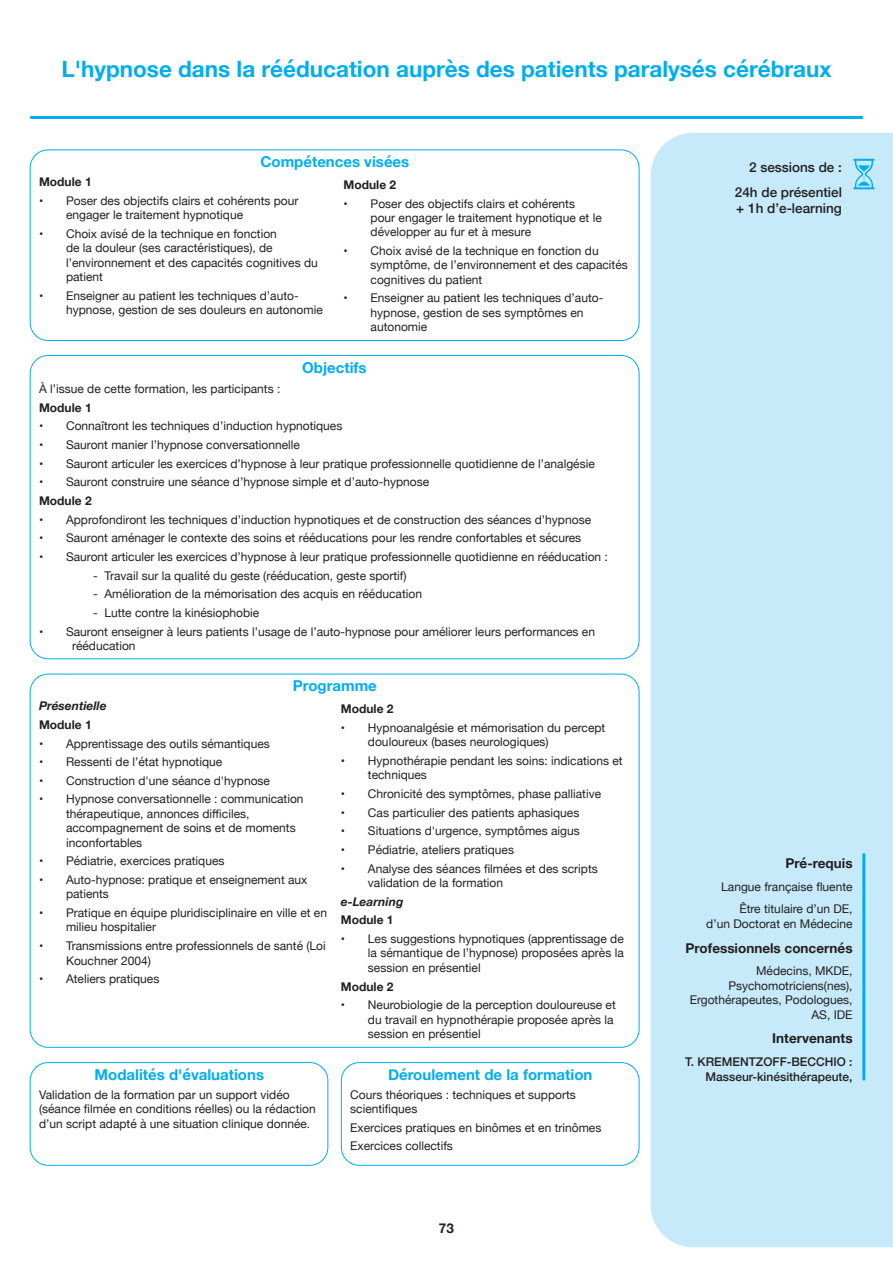
<style>
.page{position:relative;width:893px;height:1263px;background:#fff}
.page>*{position:absolute;margin:0;border:0;box-sizing:border-box;transform-origin:0 0}
.t1{font:700 22.5px "Helvetica Neue";color:#00aeef}
.t2{font:700 15px "Helvetica Neue";color:#00aeef}
.t3{font:700 13.5px "Helvetica Neue";color:#231f20}
.t4{font:500 13.5px/24.8px "Helvetica Neue";color:#231f20;text-align:right}
.t5{font:12px/14.4px "Helvetica Neue";color:#231f20}
.t6{font:700 12px "Helvetica Neue";color:#231f20}
.t7{font:500 12px/14.4px "Helvetica Neue";color:#231f20;text-align:right}
.t8{font:italic 700 12px "Helvetica Neue";color:#231f20}
</style>
<div class="page">
<div style="left:30px;top:1062px;width:298px;height:104px;border:1px solid #00aeef;border-radius:18px"></div>
<div style="left:341px;top:1062px;width:298px;height:104px;border:1px solid #00aeef;border-radius:18px"></div>
<hr style="left:31px;top:116px;width:831px;height:3px;background:#00aeef">
<div style="left:651px;top:133px;width:242px;height:1114px;background:#c6eafa"></div>
<hr style="left:862px;top:854px;width:3px;height:225px;background:#00aeef">
<svg style="left:853px;top:159px;width:22px;height:30px"></svg>
<div style="left:30px;top:150px;width:609px;height:191px;border:1px solid #00aeef;border-radius:18px"></div>
<h1 class="t1" style="left:61px;top:51px;width:771px">L'hypnose dans la rééducation auprès des patients paralysés cérébraux</h1>
<p class="t2" style="left:260px;top:150px;width:150px">Compétences visées</p>
<p class="t6" style="left:39px;top:172px;width:54px">Module 1</p>
<p class="t5" style="left:66px;top:194px;width:234px;text-indent:-27px">• Poser des objectifs clairs et cohérents pour engager le traitement hypnotique</p>
<p class="t5" style="left:66px;top:227px;width:253px;text-indent:-27px">• Choix avisé de la technique en fonction<br>de la douleur (ses caractéristiques), de l’environnement et des capacités cognitives du patient</p>
<p class="t5" style="left:66px;top:289px;width:258px;text-indent:-27px">• Enseigner au patient les techniques d’auto&shy;hypnose, gestion de ses douleurs en autonomie</p>
<p class="t6" style="left:344px;top:175px;width:54px">Module 2</p>
<p class="t5" style="left:371px;top:197px;width:233px;text-indent:-27px">• Poser des objectifs clairs et cohérents pour engager le traitement hypnotique et le développer au fur et à mesure</p>
<p class="t5" style="left:371px;top:244px;width:259px;text-indent:-27px">• Choix avisé de la technique en fonction du symptôme, de l’environnement et des capacités cognitives du patient</p>
<p class="t5" style="left:371px;top:292px;width:234px;text-indent:-27px">• Enseigner au patient les techniques d’auto&shy;hypnose, gestion de ses symptômes en autonomie</p>
<p class="t2" style="left:302px;top:355px;width:66px">Objectifs</p>
<p class="t5" style="left:39px;top:382px;width:243px">À l’issue de cette formation, les participants :</p>
<p class="t6" style="left:39px;top:398px;width:54px">Module 1</p>
<p class="t5" style="left:39px;top:420px;width:305px">• Connaîtront les techniques d’induction hypnotiques</p>
<p class="t5" style="left:39px;top:438px;width:263px">• Sauront manier l’hypnose conversationnelle</p>
<p class="t5" style="left:39px;top:457px;width:557px">• Sauront articuler les exercices d’hypnose à leur pratique professionnelle quotidienne de l’analgésie</p>
<p class="t5" style="left:39px;top:475px;width:392px">• Sauront construire une séance d’hypnose simple et d’auto-hypnose</p>
<p class="t6" style="left:39px;top:491px;width:54px">Module 2</p>
<p class="t5" style="left:39px;top:513px;width:554px">• Approfondiront les techniques d’induction hypnotiques et de construction des séances d’hypnose</p>
<p class="t5" style="left:39px;top:531px;width:544px">• Sauront aménager le contexte des soins et rééducations pour les rendre confortables et sécures</p>
<p class="t5" style="left:39px;top:550px;width:570px">• Sauront articuler les exercices d’hypnose à leur pratique professionnelle quotidienne en rééducation :</p>
<p class="t5" style="left:93px;top:569px;width:315px">- Travail sur la qualité du geste (rééducation, geste sportif)</p>
<p class="t5" style="left:93px;top:587px;width:330px">- Amélioration de la mémorisation des acquis en rééducation</p>
<p class="t5" style="left:93px;top:606px;width:168px">- Lutte contre la kinésiophobie</p>
<p class="t5" style="left:72px;top:625px;width:524px;text-indent:-33px">• Sauront enseigner à leurs patients l’usage de l’auto-hypnose pour améliorer leurs performances en rééducation</p>
<p class="t2" style="left:293px;top:674px;width:86px">Programme</p>
<p class="t8" style="left:39px;top:696px;width:69px">Présentielle</p>
<p class="t6" style="left:39px;top:715px;width:54px">Module 1</p>
<p class="t5" style="left:39px;top:737px;width:232px">• Apprentissage des outils sémantiques</p>
<p class="t5" style="left:39px;top:755px;width:185px">• Ressenti de l’état hypnotique</p>
<p class="t5" style="left:39px;top:774px;width:233px">• Construction d'une séance d'hypnose</p>
<p class="t5" style="left:66px;top:793px;width:239px;text-indent:-27px">• Hypnose conversationnelle : communication thérapeutique, annonces difficiles, accompagnement de soins et de moments inconfortables</p>
<p class="t5" style="left:39px;top:854px;width:187px">• Pédiatrie, exercices pratiques</p>
<p class="t5" style="left:66px;top:873px;width:243px;text-indent:-27px">• Auto-hypnose: pratique et enseignement aux patients</p>
<p class="t5" style="left:66px;top:906px;width:262px;text-indent:-27px">• Pratique en équipe pluridisciplinaire en ville et en milieu hospitalier</p>
<p class="t5" style="left:66px;top:939px;width:261px;text-indent:-27px">• Transmissions entre professionnels de santé (Loi<br>Kouchner 2004)</p>
<p class="t5" style="left:39px;top:972px;width:122px">• Ateliers pratiques</p>
<p class="t2" style="left:95px;top:1062px;width:171px">Modalités d'évaluations</p>
<p class="t5" style="left:39px;top:1088px;width:278px">Validation de la formation par un support vidéo (séance filmée en conditions réelles) ou la rédaction d’un script adapté à une situation clinique donnée.</p>
<p class="t6" style="left:341px;top:700px;width:54px">Module 2</p>
<p class="t5" style="left:368px;top:721px;width:239px;text-indent:-27px">• Hypnoanalgésie et mémorisation du percept douloureux (bases neurologiques)</p>
<p class="t5" style="left:368px;top:754px;width:256px;text-indent:-27px">• Hypnothérapie pendant les soins: indications et techniques</p>
<p class="t5" style="left:341px;top:787px;width:262px">• Chronicité des symptômes, phase palliative</p>
<p class="t5" style="left:341px;top:806px;width:240px">• Cas particulier des patients aphasiques</p>
<p class="t5" style="left:341px;top:824px;width:240px">• Situations d'urgence, symptômes aigus</p>
<p class="t5" style="left:341px;top:843px;width:175px">• Pédiatrie, ateliers pratiques</p>
<p class="t5" style="left:368px;top:862px;width:231px;text-indent:-27px">• Analyse des séances filmées et des scripts validation de la formation</p>
<p class="t8" style="left:341px;top:892px;width:64px">e-Learning</p>
<p class="t6" style="left:341px;top:911px;width:54px">Module 1</p>
<p class="t5" style="left:368px;top:932px;width:257px;text-align:justify;text-indent:-27px">• Les suggestions hypnotiques (apprentissage de la sémantique de l’hypnose) proposées après la session en présentiel</p>
<p class="t6" style="left:341px;top:977px;width:54px">Module 2</p>
<p class="t5" style="left:368px;top:998px;width:249px;text-indent:-27px">• Neurobiologie de la perception douloureuse et du travail en hypnothérapie proposée après la session en présentiel</p>
<p class="t2" style="left:388px;top:1062px;width:206px">Déroulement de la formation</p>
<p class="t5" style="left:350px;top:1088px;width:227px">Cours théoriques : techniques et supports scientifiques</p>
<p class="t5" style="left:350px;top:1119px;width:253px;line-height:18.6px">Exercices pratiques en binômes et en trinômes<br>Exercices collectifs</p>
<p class="t3" style="left:439px;top:1218px;width:17px">73</p>
<p class="t4" style="left:735px;top:154px;width:109px">2 sessions de :<br>24h de présentiel</p>
<p class="t4" style="left:736px;top:195px;width:107px">+ 1h d’e-learning</p>
<p class="t3" style="left:785px;top:852px;width:69px">Pré-requis</p>
<p class="t5" style="left:721px;top:875px;width:133px;line-height:23px;text-align:right">Langue française fluente<br>Être titulaire d’un DE,</p>
<p class="t5" style="left:706px;top:917px;width:148px">d’un Doctorat en Médecine</p>
<p class="t3" style="left:686px;top:937px;width:168px">Professionnels concernés</p>
<p class="t5" style="left:690px;top:965px;width:164px;text-align:right">Médecins, MKDE,<br>Psychomotriciens(nes),<br>Ergothérapeutes, Podologues,<br>AS, IDE</p>
<p class="t3" style="left:772px;top:1028px;width:82px">Intervenants</p>
<p class="t7" style="left:685px;top:1054px;width:169px">T. KREMENTZOFF-BECCHIO :<br>Masseur-kinésithérapeute,</p>
</div>
